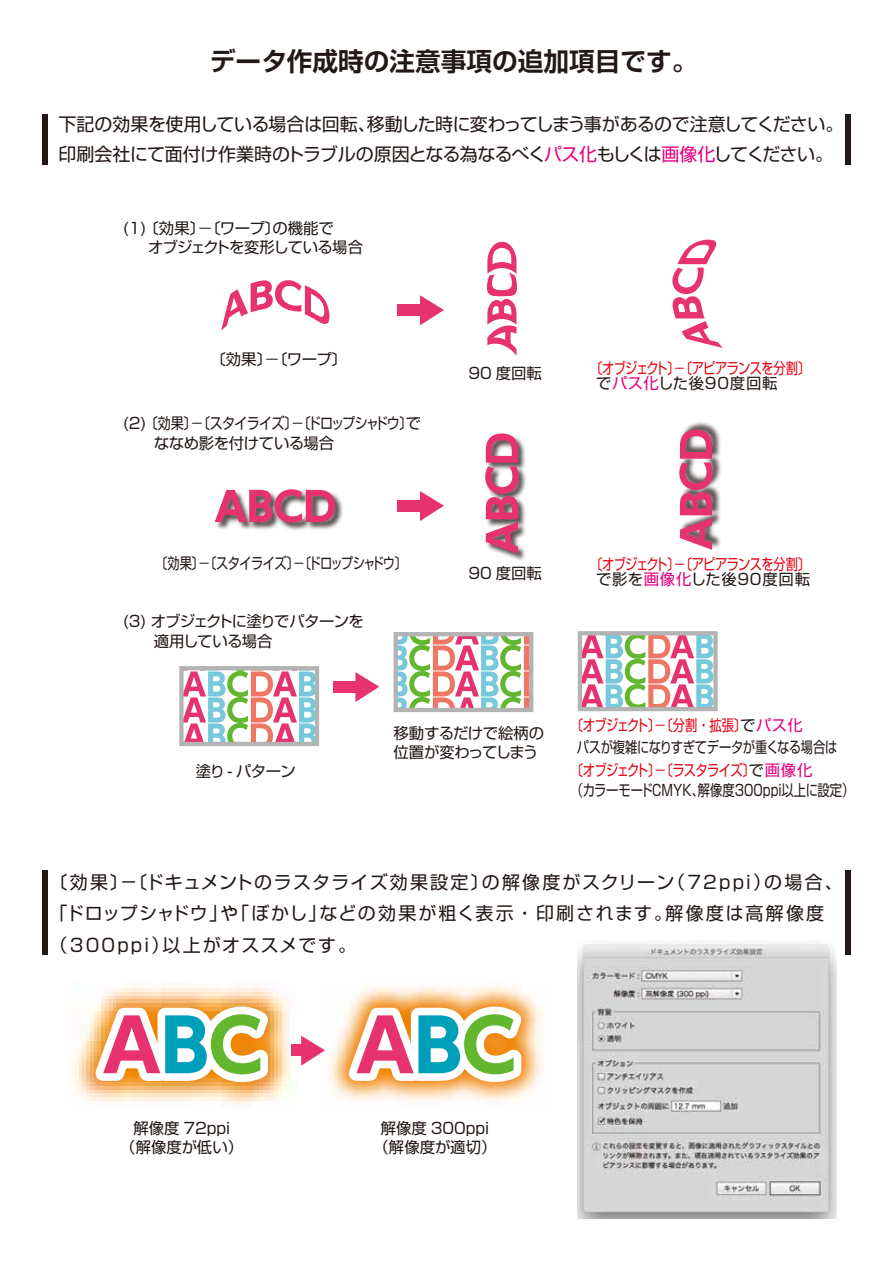
<style>
.page{position:relative;width:893px;height:1263px;background:#fff}
.page>*{position:absolute;margin:0;border:0;box-sizing:border-box;transform-origin:0 0}
.t1{font:700 25.65px "Shin Go Pro De";color:#221815}
.t2{font:18px/31.5px "Shin Go Pro";letter-spacing:.095em;color:#221815}
.t3{font:18px/29.7px "Shin Go Pro";letter-spacing:-.035em;color:#221815}
.t4{font:15.45px/19.2px "Shin Go Pro";letter-spacing:-.03em;color:#221815}
.t5{font:15.45px/15.5px "Shin Go Pro";letter-spacing:-.035em;color:#e60012;scale:.8 1}
.t6{font:15.45px/20px "Shin Go Pro";letter-spacing:-.01em;color:#221815}
.t7{font:15.45px/19.2px "Shin Go Pro";color:#221815;text-align:center}
.t8{font:15.45px/19.2px "Shin Go Pro";letter-spacing:-.06em;color:#221815}
.t9{font:15.45px "Shin Go Pro";letter-spacing:-.055em;color:#221815;scale:.8 1}
.t10{font:15.45px "Shin Go Pro";letter-spacing:-.03em;color:#221815;scale:.8 1}
.s1{color:#e4007f}
.s2{font-family:"Koz Go Pr 6 N"}
.s3{color:#221815}
.s4{color:#e60012}
.s5{font-family:"Koz Go Pr 6 N";color:#e60012}
</style>
<div class="page">
<img style="left:328px;top:1001px;width:215px;height:102px">
<svg style="left:335px;top:986px;width:199px;height:104px"></svg>
<img style="left:577px;top:941px;width:259px;height:278px">
<img style="left:71px;top:996px;width:222px;height:109px">
<svg style="left:81px;top:984px;width:200px;height:106px"></svg>
<svg style="left:221px;top:280px;width:108px;height:51px"></svg>
<svg style="left:672px;top:240px;width:51px;height:108px"></svg>
<svg style="left:487px;top:242px;width:30px;height:114px"></svg>
<div style="left:398px;top:304px;width:29px;height:12px;background:#e73270"></div>
<svg style="left:420px;top:295px;width:24px;height:30px"></svg>
<div style="left:398px;top:500px;width:29px;height:12px;background:#e73270"></div>
<svg style="left:420px;top:491px;width:24px;height:30px"></svg>
<img style="left:214px;top:494px;width:129px;height:36px">
<svg style="left:215px;top:489px;width:120px;height:34px"></svg>
<img style="left:685px;top:422px;width:36px;height:126px">
<svg style="left:679px;top:429px;width:34px;height:121px"></svg>
<img style="left:502px;top:438px;width:24px;height:123px">
<svg style="left:485px;top:433px;width:34px;height:121px;background:#cf7492"></svg>
<div style="left:333px;top:681px;width:29px;height:12px;background:#e73270"></div>
<svg style="left:355px;top:672px;width:24px;height:30px"></svg>
<svg style="left:578px;top:631px;width:140px;height:80px"></svg>
<svg style="left:394px;top:632px;width:139px;height:80px"></svg>
<svg style="left:179px;top:666px;width:140px;height:80px"></svg>
<div style="left:292px;top:1044px;width:16px;height:12px;background:#e73270"></div>
<svg style="left:301px;top:1036px;width:24px;height:30px"></svg>
<div style="left:43px;top:114px;width:5px;height:51px;background:#221815"></div>
<div style="left:845px;top:114px;width:5px;height:51px;background:#221815"></div>
<div style="left:43px;top:870px;width:5px;height:84px;background:#221815"></div>
<div style="left:845px;top:870px;width:5px;height:84px;background:#221815"></div>
<h1 class="t1" style="left:210px;top:40px;width:489px">データ作成時の注意事項の追加項目です。</h1>
<p class="t3" style="left:59px;top:107px;width:786px">下記の効果を使用している場合は回転、移動した時に変わってしまう事があるので注意してください。印刷会社にて面付け作業時のトラブルの原因となる為なるべく<span class="s1">パス化</span>もしくは<span class="s1">画像化</span>してください。</p>
<p class="t4" style="left:148px;top:216px;width:216px;text-indent:-25px">(1) 〔効果〕<span class="s2">－</span>〔ワープ〕の機能で<br>オブジェクトを変形している場合</p>
<p class="t4" style="left:211px;top:348px;width:138px">〔効果〕<span class="s2">－</span>〔ワープ〕</p>
<p class="t4" style="left:123px;top:412px;width:300px">(2) 〔効果〕<span class="s2">－</span>〔スタイライズ〕<span class="s2">－</span>〔ドロップシャドウ〕で　　ななめ影を付けている場合</p>
<p class="t4" style="left:469px;top:361px;width:75px">90 度回転</p>
<p class="t5" style="left:596px;top:358px;width:269px;text-indent:-6px">〔オブジェクト〕<span class="s2">－</span>〔アピアランスを分割〕<span class="s3">で</span><span class="s1">パス化</span><span class="s3">した後90度回転</span></p>
<p class="t9" style="left:155px;top:550px;width:317px">〔効果〕<span class="s2">－</span>〔スタイライズ〕<span class="s2">－</span>〔ドロップシャドウ〕</p>
<p class="t8" style="left:123px;top:610px;width:242px">(3) オブジェクトに塗りでパターンを　　適用している場合</p>
<p class="t4" style="left:469px;top:561px;width:75px">90 度回転</p>
<p class="t4" style="left:196px;top:760px;width:102px">塗り - パターン</p>
<p class="t4" style="left:393px;top:721px;width:152px">移動するだけで絵柄の位置が変わってしまう</p>
<p class="t5" style="left:590px;top:554px;width:277px;text-align:center">〔オブジェクト〕<span class="s2">－</span>〔アピアランスを分割〕<span class="s3">で影を</span><span class="s1">画像化</span><span class="s3">した後90度回転</span></p>
<p class="t5" style="left:571px;top:715px;width:291px">〔オブジェクト〕<span class="s2">－</span>〔分割・拡張〕<span class="s3">で</span><span class="s1">パス化</span></p>
<p class="t6" style="left:571px;top:758px;width:285px"><span class="s4">〔オブジェクト〕</span><span class="s5">－</span><span class="s4">〔ラスタライズ〕</span>で<span class="s1">画像化<br></span>（カラーモードCMYK、解像度300ppi以上に設定）</p>
<p class="t10" style="left:577px;top:735px;width:327px">パスが複雑になりすぎてデータが重くなる場合は</p>
<p class="t2" style="left:50px;top:864px;width:795px">〔効果〕－〔ドキュメントのラスタライズ効果設定〕の解像度がスクリーン（72ppi）の場合、「ドロップシャドウ」や「ぼかし」などの効果が粗く表示・印刷されます。解像度は高解像度（300ppi）以上がオススメです。</p>
<p class="t7" style="left:120px;top:1116px;width:124px">解像度 72ppi<br>（解像度が低い）</p>
<p class="t7" style="left:374px;top:1116px;width:124px">解像度 300ppi（解像度が適切）</p>
</div>
